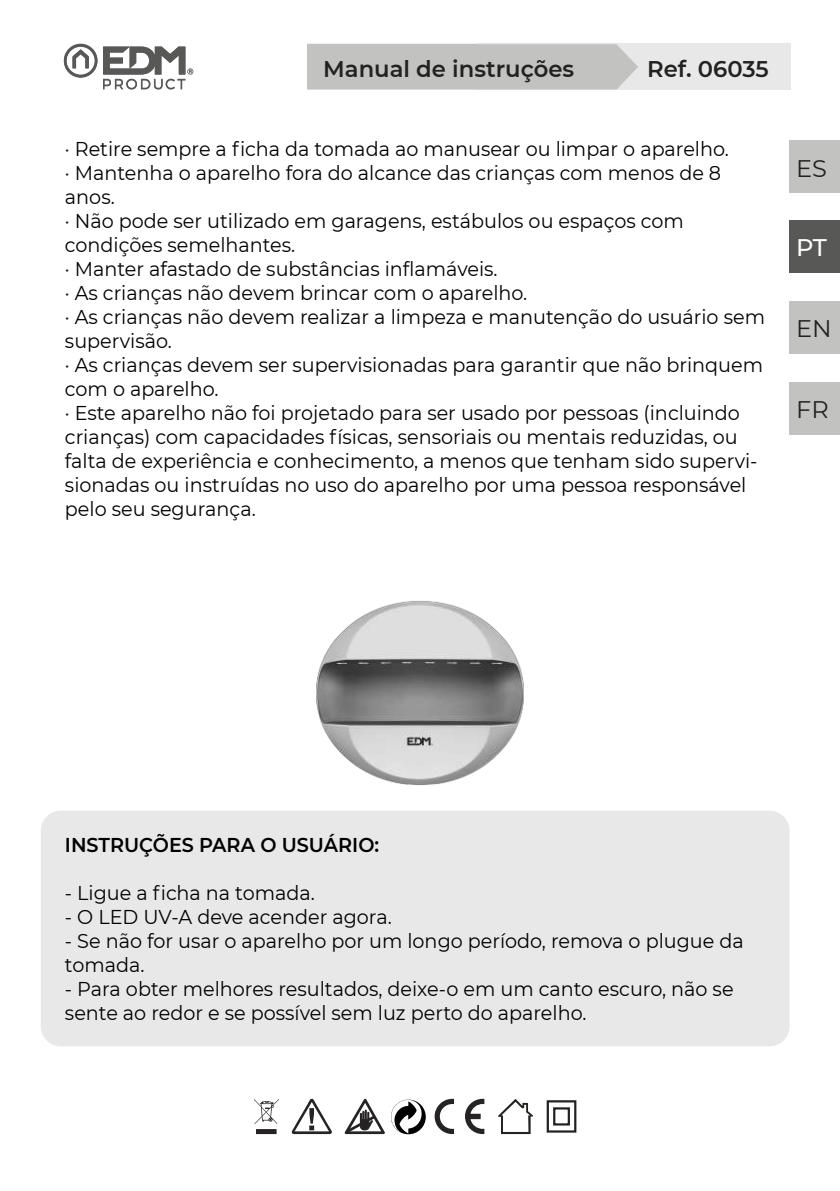
<style>
.page{position:relative;width:840px;height:1191px;background:#fff}
.page>*{position:absolute;margin:0;border:0;box-sizing:border-box;transform-origin:0 0}
.t1{font:24px "Montserrat";color:#222221}
.t2{font:24px "Montserrat";color:#fff}
.t3{font:600 22.6px "Montserrat";color:#222221}
.t4{font:20px/24px "Montserrat";color:#000;scale:.96 1}
.t5{font:600 20px "Montserrat";color:#000;scale:.96 1}
</style>
<div class="page">
<div style="left:41px;top:810px;width:748px;height:236px;background:#e8e8e8;border-radius:20px"></div>
<div style="left:788px;top:141px;width:51px;height:52px;background:#c2c2c1"></div>
<div style="left:788px;top:221px;width:51px;height:52px;background:#585857"></div>
<div style="left:788px;top:301px;width:51px;height:53px;background:#c2c2c1"></div>
<div style="left:788px;top:382px;width:51px;height:53px;background:#c2c2c1"></div>
<svg style="left:64px;top:44px;width:129px;height:46px"></svg>
<div style="left:477px;top:44px;width:312px;height:46px;background:#e8e8e8"></div>
<div style="left:307px;top:44px;width:330px;height:46px;background:#c2c2c1"></div>
<img style="left:316px;top:600px;width:207px;height:185px">
<svg style="left:434px;top:1098px;width:20px;height:36px"></svg>
<svg style="left:465px;top:1098px;width:19px;height:36px"></svg>
<svg style="left:254px;top:1099px;width:25px;height:35px"></svg>
<svg style="left:344px;top:1098px;width:40px;height:36px"></svg>
<svg style="left:291px;top:1098px;width:41px;height:36px"></svg>
<svg style="left:498px;top:1099px;width:34px;height:35px"></svg>
<div style="left:546px;top:1100px;width:30px;height:32px;border:2px solid #222220"></div>
<div style="left:553px;top:1107px;width:16px;height:18px;border:2px solid #222220"></div>
<svg style="left:391px;top:1099px;width:35px;height:35px"></svg>
<p class="t3" style="left:323px;top:53px;width:252px">Manual de instruções</p>
<p class="t3" style="left:647px;top:53px;width:123px">Ref. 06035</p>
<p class="t4" style="left:65px;top:136px;width:730px">· Retire sempre a ficha da tomada ao manusear ou limpar o aparelho.<br>· Mantenha o aparelho fora do alcance das crianças com menos de 8 anos.<br>· Não pode ser utilizado em garagens, estábulos ou espaços com condições semelhantes.<br>· Manter afastado de substâncias inflamáveis.<br>· As crianças não devem brincar com o aparelho.<br>· As crianças não devem realizar a limpeza e manutenção do usuário sem supervisão.<br>· As crianças devem ser supervisionadas para garantir que não brinquem com o aparelho.<br>· Este aparelho não foi projetado para ser usado por pessoas (incluindo crianças) com capacidades físicas, sensoriais ou mentais reduzidas, ou falta de experiência e conhecimento, a menos que tenham sido supervi&shy;sionadas ou instruídas no uso do aparelho por uma pessoa responsável pelo seu segurança.</p>
<p class="t1" style="left:796px;top:151px;width:32px">ES</p>
<p class="t2" style="left:796px;top:231px;width:32px">PT</p>
<p class="t1" style="left:796px;top:311px;width:37px">EN</p>
<p class="t1" style="left:796px;top:393px;width:34px">FR</p>
<p class="t5" style="left:65px;top:831px;width:328px">INSTRUÇÕES PARA O USUÁRIO:</p>
<p class="t4" style="left:65px;top:880px;width:261px">- Ligue a ficha na tomada.</p>
<p class="t4" style="left:65px;top:904px;width:342px">- O LED UV-A deve acender agora.</p>
<p class="t4" style="left:65px;top:928px;width:708px">- Se não for usar o aparelho por um longo período, remova o plugue da tomada.</p>
<p class="t4" style="left:65px;top:976px;width:697px">- Para obter melhores resultados, deixe-o em um canto escuro, não se sente ao redor e se possível sem luz perto do aparelho.</p>
</div>
